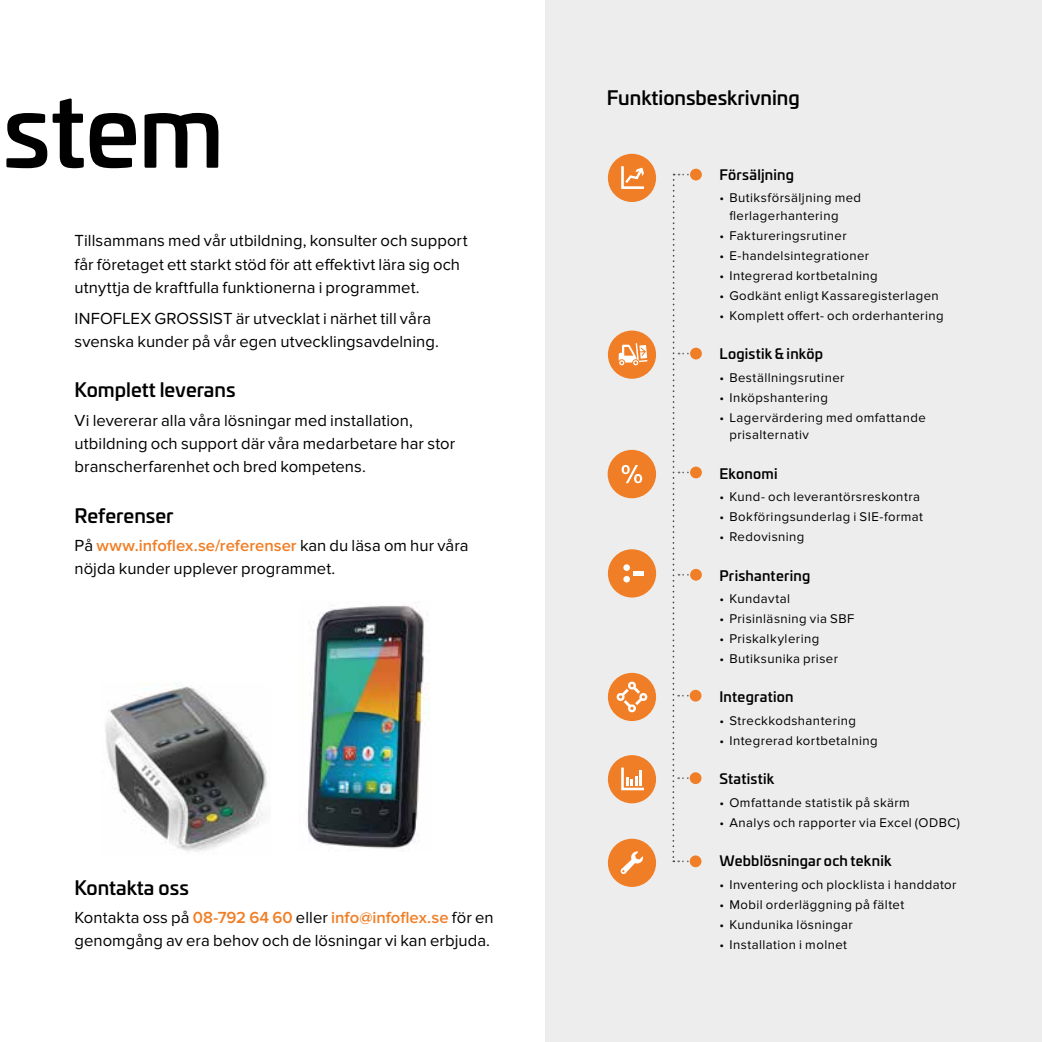
<style>
.page{position:relative;width:1042px;height:1042px;background:#fff}
.page>*{position:absolute;margin:0;border:0;box-sizing:border-box;transform-origin:0 0}
.t1{font:500 98px "Univia Pro";color:#000}
.t2{font:500 19.25px "Univia Pro";color:#000}
.t3{font:16.62px/23.3px "Proxima Nova";letter-spacing:.005em;color:#000}
.t4{font:500 14px "Univia Pro";letter-spacing:.015em;color:#000}
.t5{font:13.12px/17.5px "Proxima Nova";letter-spacing:.035em;color:#000}
.s1{font-weight:600;color:#f07e26}
</style>
<div class="page">
<div style="left:546px;top:0;width:496px;height:1042px;background:#ededed"></div>
<img style="left:105px;top:682px;width:162px;height:170px">
<img style="left:307px;top:601px;width:123px;height:248px">
<div style="left:608px;top:549px;width:48px;height:48px;background:#f07e26;border-radius:50%"></div>
<div style="left:623px;top:564px;width:7px;height:7px;background:#fff;border-radius:50%"></div>
<div style="left:623px;top:576px;width:7px;height:6px;background:#fff;border-radius:50%"></div>
<hr style="left:633px;top:571px;width:11px;height:4px;background:#fff">
<div style="left:690px;top:348px;width:12px;height:11px;background:#f07e26;border-radius:50%"></div>
<div style="left:690px;top:466px;width:12px;height:12px;background:#f07e26;border-radius:50%"></div>
<div style="left:690px;top:569px;width:12px;height:12px;background:#f07e26;border-radius:50%"></div>
<div style="left:690px;top:772px;width:11px;height:12px;background:#f07e26;border-radius:50%"></div>
<div style="left:690px;top:690px;width:11px;height:11px;background:#f07e26;border-radius:50%"></div>
<div style="left:608px;top:755px;width:48px;height:48px;background:#f07e26;border-radius:50%"></div>
<svg style="left:621px;top:767px;width:23px;height:23px"></svg>
<div style="left:608px;top:839px;width:48px;height:48px;background:#f07e26;border-radius:50%"></div>
<svg style="left:620px;top:851px;width:23px;height:23px"></svg>
<div style="left:608px;top:330px;width:48px;height:49px;background:#f07e26;border-radius:50%"></div>
<svg style="left:619px;top:343px;width:28px;height:22px"></svg>
<div style="left:608px;top:450px;width:48px;height:48px;background:#f07e26;border-radius:50%"></div>
<svg style="left:621px;top:465px;width:21px;height:18px"></svg>
<div style="left:608px;top:154px;width:48px;height:48px;background:#f07e26;border-radius:50%"></div>
<svg style="left:621px;top:166px;width:23px;height:23px"></svg>
<div style="left:608px;top:673px;width:48px;height:48px;background:#f07e26;border-radius:50%"></div>
<svg style="left:616px;top:681px;width:32px;height:32px"></svg>
<div style="left:690px;top:169px;width:12px;height:11px;background:#f07e26;border-radius:50%"></div>
<svg style="left:672px;top:174px;width:21px;height:688px"></svg>
<div style="left:690px;top:855px;width:11px;height:12px;background:#f07e26;border-radius:50%"></div>
<h1 class="t1" style="left:3px;top:55px;width:223px">stem</h1>
<p class="t3" style="left:75px;top:229px;width:394px">Tillsammans med vår utbildning, konsulter och support får företaget ett starkt stöd för att effektivt lära sig och utnyttja de kraftfulla funktionerna i programmet.</p>
<p class="t3" style="left:75px;top:307px;width:366px">INFOFLEX GROSSIST är utvecklat i närhet till våra svenska kunder på vår egen utvecklingsavdelning.</p>
<h2 class="t2" style="left:75px;top:375px;width:162px">Komplett leverans</h2>
<p class="t3" style="left:75px;top:409px;width:382px">Vi levererar alla våra lösningar med installation, utbildning och support där våra medarbetare har stor branscherfarenhet och bred kompetens.</p>
<h2 class="t2" style="left:75px;top:500px;width:100px">Referenser</h2>
<p class="t3" style="left:75px;top:534px;width:396px">På <span class="s1">www.infoflex.se/referenser</span> kan du läsa om hur våra nöjda kunder upplever programmet.</p>
<h2 class="t2" style="left:74px;top:873px;width:116px">Kontakta oss</h2>
<p class="t3" style="left:74px;top:906px;width:421px">Kontakta oss på <span class="s1">08-792 64 60</span> eller <span class="s1">info@infoflex.se</span> för en genomgång av era behov och de lösningar vi kan erbjuda.</p>
<h2 class="t2" style="left:607px;top:83px;width:194px">Funktionsbeskrivning</h2>
<p class="t4" style="left:719px;top:164px;width:76px">Försäljning</p>
<p class="t5" style="left:729px;top:189px;width:133px;text-indent:-10px">• Butiksförsäljning med flerlagerhantering</p>
<p class="t5" style="left:719px;top:227px;width:129px">• Faktureringsrutiner</p>
<p class="t5" style="left:719px;top:247px;width:151px">• E-handelsintegrationer</p>
<p class="t5" style="left:719px;top:267px;width:160px">• Integrerad kortbetalning</p>
<p class="t5" style="left:719px;top:287px;width:221px">• Godkänt enligt Kassaregisterlagen</p>
<p class="t5" style="left:719px;top:307px;width:226px">• Komplett offert- och orderhantering</p>
<p class="t4" style="left:719px;top:343px;width:105px">Logistik &amp; inköp</p>
<p class="t5" style="left:719px;top:369px;width:126px">• Beställningsrutiner</p>
<p class="t5" style="left:719px;top:389px;width:110px">• Inköpshantering</p>
<p class="t5" style="left:729px;top:409px;width:198px;text-indent:-10px">• Lagervärdering med omfattande prisalternativ</p>
<p class="t4" style="left:719px;top:462px;width:60px">Ekonomi</p>
<p class="t5" style="left:719px;top:488px;width:202px">• Kund- och leverantörsreskontra</p>
<p class="t5" style="left:719px;top:508px;width:205px">• Bokföringsunderlag i SIE-format</p>
<p class="t5" style="left:719px;top:528px;width:87px">• Redovisning</p>
<p class="t4" style="left:719px;top:564px;width:92px">Prishantering</p>
<p class="t5" style="left:719px;top:590px;width:72px">• Kundavtal</p>
<p class="t5" style="left:719px;top:610px;width:137px">• Prisinläsning via SBF</p>
<p class="t5" style="left:719px;top:630px;width:101px">• Priskalkylering</p>
<p class="t5" style="left:719px;top:650px;width:120px">• Butiksunika priser</p>
<p class="t4" style="left:719px;top:686px;width:76px">Integration</p>
<p class="t5" style="left:719px;top:712px;width:138px">• Streckkodshantering</p>
<p class="t5" style="left:719px;top:732px;width:160px">• Integrerad kortbetalning</p>
<p class="t4" style="left:719px;top:768px;width:56px">Statistik</p>
<p class="t5" style="left:719px;top:794px;width:192px">• Omfattande statistik på skärm</p>
<p class="t5" style="left:719px;top:814px;width:242px">• Analys och rapporter via Excel (ODBC)</p>
<p class="t4" style="left:719px;top:850px;width:173px">Webblösningar och teknik</p>
<p class="t5" style="left:719px;top:876px;width:239px">• Inventering och plocklista i handdator</p>
<p class="t5" style="left:719px;top:896px;width:186px">• Mobil orderläggning på fältet</p>
<p class="t5" style="left:719px;top:916px;width:135px">• Kundunika lösningar</p>
<p class="t5" style="left:719px;top:935px;width:129px">• Installation i molnet</p>
</div>
